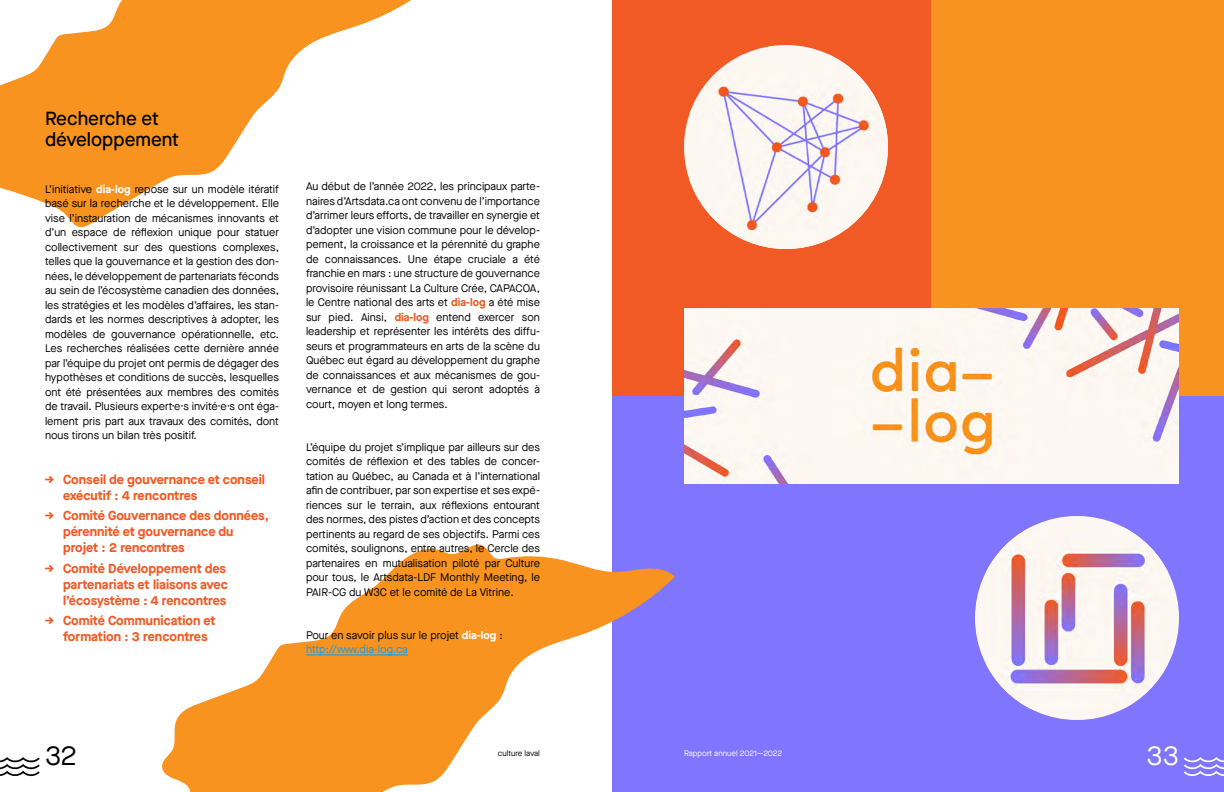
<style>
.page{position:relative;width:1224px;height:792px;background:#fff}
.page>*{position:absolute;margin:0;border:0;box-sizing:border-box;transform-origin:0 0}
.t1{font:27.5px "Maison Neue";color:#000}
.t2{font:27.5px "Maison Neue";color:#fff}
.t3{font:500 19px/21px "Maison Neue";color:#000}
.t4{font:700 13px/16px "Maison Neue";color:#f15a24}
.t5{font:11px/14.5px "Maison Neue";color:#000;text-align:justify}
.t6{font:8px "Maison Neue";color:#fff}
.t7{font:8px "Maison Neue";color:#000}
.s1{font-weight:700;color:#fff}
.s2{font-weight:700;color:#f15a24}
.s3{color:#009fff}
</style>
<div class="page">
<div style="left:612px;top:369px;width:612px;height:423px;background:#7f75ff"></div>
<div style="left:612px;top:0;width:333px;height:396px;background:#f15a24"></div>
<img style="left:689px;top:54px;width:199px;height:195px">
<div style="left:932px;top:0;width:292px;height:396px;background:#f7931e"></div>
<img style="left:684px;top:308px;width:495px;height:176px">
<div style="left:975px;top:516px;width:204px;height:204px;background:#fcf7f2;border-radius:50%"></div>
<img style="left:986px;top:527px;width:182px;height:182px">
<svg style="left:162px;top:544px;width:513px;height:248px"></svg>
<svg style="left:0;top:0;width:411px;height:228px;fill:#f7931e"></svg>
<hr style="left:306px;top:655px;width:102px;height:1px;background:#009fff">
<svg style="left:1184px;top:757px;width:40px;height:19px"></svg>
<svg style="left:0;top:757px;width:40px;height:20px"></svg>
<h2 class="t3" style="left:45px;top:107px;width:135px">Recherche et développement</h2>
<p class="t5" style="left:45px;top:181px;width:236px">L’initiative <span class="s1">dia-log</span> repose sur un modèle itératif basé sur la recherche et le développement. Elle vise l’instauration de mécanismes innovants et d’un espace de réflexion unique pour statuer collectivement sur des questions complexes, telles que la gouvernance et la gestion des don&shy;nées, le développement de partenariats féconds au sein de l’écosystème canadien des données, les stratégies et les modèles d’affaires, les stan&shy;dards et les normes descriptives à adopter, les modèles de gouvernance opérationnelle, etc.<br>Les recherches réalisées cette dernière année par l’équipe du projet ont permis de dégager des hypothèses et conditions de succès, lesquelles ont été présentées aux membres des comités de travail. Plusieurs expert·e·s invité·e·s ont éga&shy;lement pris part aux travaux des comités, dont nous tirons un bilan très positif.</p>
<p class="t4" style="left:63px;top:471px;width:204px;text-indent:-18px">→ Conseil de gouvernance et conseil exécutif : 4 rencontres</p>
<p class="t4" style="left:63px;top:507px;width:207px;text-indent:-18px">→ Comité Gouvernance des données, pérennité et gouvernance du projet : 2 rencontres</p>
<p class="t4" style="left:63px;top:560px;width:166px;text-indent:-18px">→ Comité Développement des partenariats et liaisons avec l’écosystème : 4 rencontres</p>
<p class="t4" style="left:63px;top:612px;width:154px;text-indent:-18px">→ Comité Communication et formation : 3 rencontres</p>
<p class="t5" style="left:306px;top:179px;width:236px">Au début de l’année 2022, les principaux parte&shy;naires d’Artsdata.ca ont convenu de l’importance d’arrimer leurs efforts, de travailler en synergie et d’adopter une vision commune pour le dévelop&shy;pement, la croissance et la pérennité du graphe de connaissances. Une étape cruciale a été franchie en mars : une structure de gouvernance provisoire réunissant La Culture Crée, CAPACOA, le Centre national des arts et <span class="s2">dia-log</span> a été mise sur pied. Ainsi, <span class="s2">dia-log</span> entend exercer son leadership et représenter les intérêts des diffu&shy;seurs et programmateurs en arts de la scène du Québec eut égard au développement du graphe de connaissances et aux mécanismes de gou&shy;vernance et de gestion qui seront adoptés à court, moyen et long termes.</p>
<p class="t5" style="left:306px;top:439px;width:236px">L’équipe du projet s’implique par ailleurs sur des comités de réflexion et des tables de concer&shy;tation au Québec, au Canada et à l’international afin de contribuer, par son expertise et ses expé&shy;riences sur le terrain, aux réflexions entourant des normes, des pistes d’action et des concepts pertinents au regard de ses objectifs. Parmi ces comités, soulignons, entre autres, le Cercle des partenaires en mutualisation piloté par Culture pour tous, le Artsdata-LDF Monthly Meeting, le PAIR-CG du W3C et le comité de La Vitrine.</p>
<p class="t5" style="left:306px;top:627px;width:198px">Pour en savoir plus sur le projet <span class="s1">dia-log</span> : <span class="s3">http://www.dia-log.ca</span></p>
<h1 class="t1" style="left:45px;top:737px;width:34px">32</h1>
<h1 class="t2" style="left:1147px;top:737px;width:34px">33</h1>
<p class="t7" style="left:498px;top:748px;width:44px">culture laval</p>
<p class="t6" style="left:684px;top:748px;width:100px">Rapport annuel 2021—2022</p>
</div>
